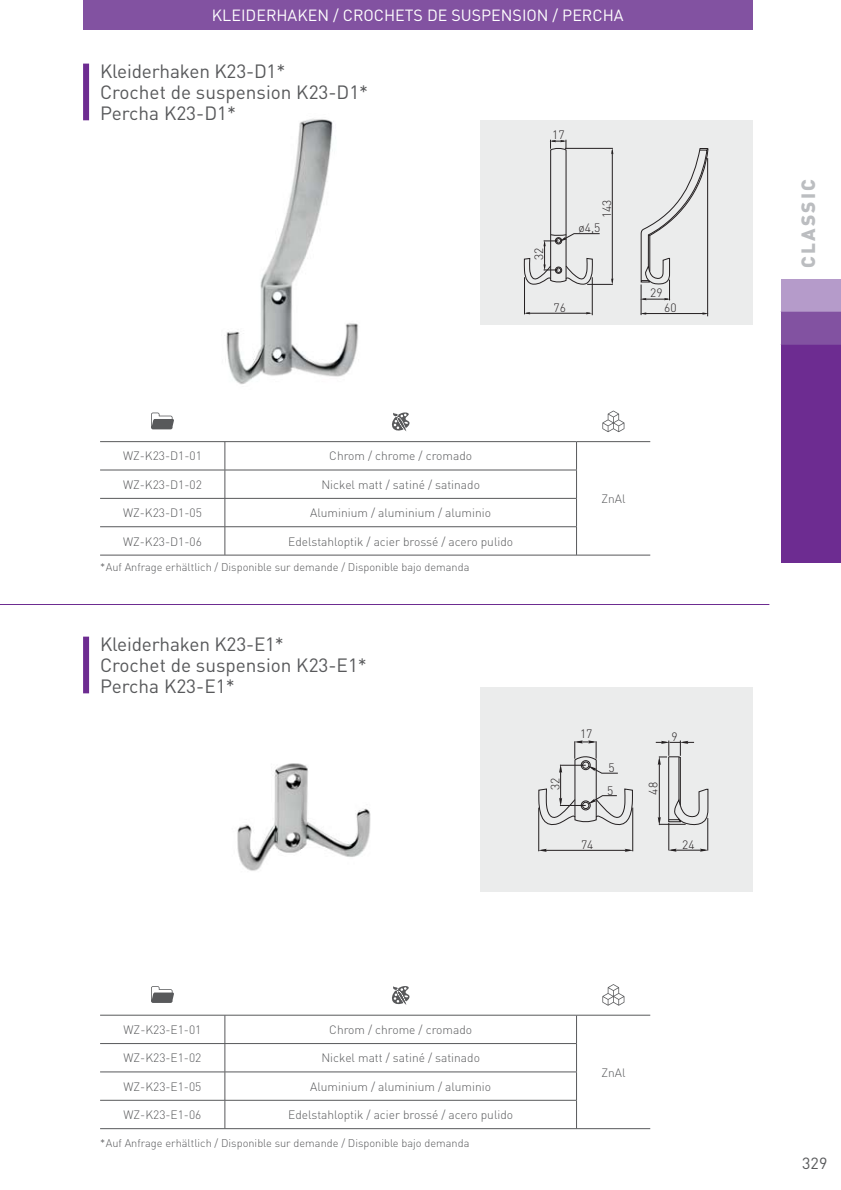
<style>
.page{position:relative;width:841px;height:1190px;background:#fff}
.page>*{position:absolute;margin:0;border:0;box-sizing:border-box;transform-origin:0 0}
.t1{font:19px/21px "DIN Pro";color:#58595b}
.t2{font:900 19px "DIN Pro";letter-spacing:.105em;color:#bbbdc0}
.t3{font:16px "DIN Pro";color:#fff}
.t4{font:16px "DIN Pro";color:#58595b}
.t5{font:300 12px "DIN Pro";color:#58595b}
.t6{font:300 12px "DIN Pro";color:#231f20}
.t7{font:300 11px "DIN Pro";color:#58595b}
</style>
<div class="page">
<div style="left:83px;top:0;width:669px;height:30px;background:#8252a1"></div>
<div style="left:83px;top:64px;width:6px;height:56px;background:#6d2c91"></div>
<div style="left:83px;top:636px;width:6px;height:57px;background:#6d2c91"></div>
<hr style="left:0;top:604px;width:769px;height:1px;background:#6d2c91">
<div style="left:780px;top:344px;width:61px;height:218px;background:#6d2c91"></div>
<div style="left:780px;top:312px;width:61px;height:32px;background:#8252a1"></div>
<div style="left:780px;top:279px;width:61px;height:33px;background:#b59bca"></div>
<div style="left:480px;top:687px;width:272px;height:204px;background:#ebecec"></div>
<div style="left:480px;top:120px;width:272px;height:204px;background:#ebecec"></div>
<img style="left:237px;top:763px;width:134px;height:108px">
<img style="left:224px;top:119px;width:135px;height:265px">
<hr style="left:541px;top:849px;width:89px;height:1px;background:#231f20">
<svg style="left:624px;top:848px;width:8px;height:3px"></svg>
<svg style="left:539px;top:848px;width:8px;height:3px"></svg>
<svg style="left:655px;top:740px;width:53px;height:111px"></svg>
<svg style="left:538px;top:740px;width:95px;height:87px"></svg>
<hr style="left:538px;top:807px;width:1px;height:44px;background:#231f20">
<hr style="left:632px;top:807px;width:1px;height:44px;background:#231f20">
<hr style="left:642px;top:313px;width:64px;height:1px;background:#231f20">
<hr style="left:526px;top:313px;width:64px;height:1px;background:#231f20">
<hr style="left:524px;top:277px;width:1px;height:37px;background:#231f20">
<hr style="left:592px;top:277px;width:1px;height:38px;background:#231f20">
<hr style="left:640px;top:284px;width:1px;height:31px;background:#231f20">
<svg style="left:640px;top:148px;width:68px;height:152px"></svg>
<hr style="left:707px;top:158px;width:1px;height:158px;background:#231f20">
<svg style="left:523px;top:140px;width:90px;height:145px"></svg>
<hr style="left:100px;top:441px;width:476px;height:1px;background:#58595b">
<hr style="left:576px;top:441px;width:74px;height:1px;background:#58595b">
<hr style="left:100px;top:469px;width:477px;height:1px;background:#58595b">
<hr style="left:100px;top:498px;width:477px;height:1px;background:#58595b">
<hr style="left:100px;top:526px;width:477px;height:1px;background:#58595b">
<svg style="left:224px;top:442px;width:1px;height:112px"></svg>
<svg style="left:576px;top:442px;width:1px;height:112px"></svg>
<hr style="left:100px;top:554px;width:550px;height:1px;background:#58595b">
<svg style="left:151px;top:412px;width:23px;height:17px"></svg>
<svg style="left:391px;top:412px;width:18px;height:19px"></svg>
<svg style="left:602px;top:410px;width:22px;height:22px"></svg>
<hr style="left:100px;top:1014px;width:476px;height:1px;background:#58595b">
<hr style="left:576px;top:1014px;width:74px;height:1px;background:#58595b">
<hr style="left:100px;top:1042px;width:477px;height:1px;background:#58595b">
<hr style="left:100px;top:1071px;width:477px;height:1px;background:#58595b">
<hr style="left:100px;top:1099px;width:477px;height:1px;background:#58595b">
<svg style="left:224px;top:1015px;width:1px;height:112px"></svg>
<svg style="left:576px;top:1015px;width:1px;height:112px"></svg>
<hr style="left:100px;top:1127px;width:550px;height:1px;background:#58595b">
<svg style="left:151px;top:986px;width:23px;height:16px"></svg>
<svg style="left:392px;top:986px;width:17px;height:18px"></svg>
<svg style="left:602px;top:984px;width:22px;height:21px"></svg>
<h2 class="t3" style="left:212px;top:9px;width:413px">KLEIDERHAKEN / CROCHETS DE SUSPENSION / PERCHA</h2>
<h1 class="t1" style="left:100px;top:63px;width:270px">Kleiderhaken K23-D1*<br>Crochet de suspension K23-D1*<br>Percha K23-D1*</h1>
<p class="t6" style="left:552px;top:130px;width:14px">17</p>
<p class="t6" style="left:535px;top:260px;width:14px;rotate:-90deg">32</p>
<p class="t6" style="left:602px;top:218px;width:20px;rotate:-90deg">143</p>
<p class="t6" style="left:578px;top:223px;width:23px">ø4,5</p>
<p class="t6" style="left:553px;top:303px;width:14px">76</p>
<p class="t6" style="left:650px;top:288px;width:14px">29</p>
<p class="t6" style="left:664px;top:303px;width:14px">60</p>
<p class="t5" style="left:123px;top:452px;width:80px">WZ-K23-D1-01</p>
<p class="t5" style="left:329px;top:452px;width:144px">Chrom / chrome / cromado</p>
<p class="t5" style="left:123px;top:480px;width:80px">WZ-K23-D1-02</p>
<p class="t5" style="left:321px;top:480px;width:160px">Nickel matt / satiné / satinado</p>
<p class="t5" style="left:123px;top:508px;width:80px">WZ-K23-D1-05</p>
<p class="t5" style="left:310px;top:508px;width:182px">Aluminium / aluminium / aluminio</p>
<p class="t5" style="left:123px;top:537px;width:80px">WZ-K23-D1-06</p>
<p class="t5" style="left:288px;top:537px;width:226px">Edelstahloptik / acier brossé / acero pulido</p>
<p class="t7" style="left:100px;top:563px;width:371px">* Auf Anfrage erhältlich / Disponible sur demande / Disponible bajo demanda</p>
<h1 class="t1" style="left:100px;top:636px;width:268px">Kleiderhaken K23-E1*<br>Crochet de suspension K23-E1*<br>Percha K23-E1*</h1>
<p class="t5" style="left:601px;top:494px;width:26px">ZnAl</p>
<p class="t6" style="left:551px;top:790px;width:14px;rotate:-90deg">32</p>
<p class="t6" style="left:580px;top:729px;width:14px">17</p>
<p class="t6" style="left:608px;top:763px;width:8px">5</p>
<p class="t6" style="left:607px;top:786px;width:8px">5</p>
<p class="t6" style="left:581px;top:840px;width:14px">74</p>
<p class="t6" style="left:671px;top:732px;width:8px">9</p>
<p class="t6" style="left:649px;top:794px;width:14px;rotate:-90deg">48</p>
<p class="t6" style="left:682px;top:840px;width:14px">24</p>
<p class="t5" style="left:123px;top:1025px;width:79px">WZ-K23-E1-01</p>
<p class="t5" style="left:329px;top:1025px;width:144px">Chrom / chrome / cromado</p>
<p class="t5" style="left:123px;top:1053px;width:79px">WZ-K23-E1-02</p>
<p class="t5" style="left:321px;top:1053px;width:160px">Nickel matt / satiné / satinado</p>
<p class="t5" style="left:123px;top:1081px;width:79px">WZ-K23-E1-05</p>
<p class="t5" style="left:310px;top:1081px;width:182px">Aluminium / aluminium / aluminio</p>
<p class="t5" style="left:123px;top:1110px;width:79px">WZ-K23-E1-06</p>
<p class="t5" style="left:288px;top:1110px;width:226px">Edelstahloptik / acier brossé / acero pulido</p>
<p class="t7" style="left:100px;top:1139px;width:371px">* Auf Anfrage erhältlich / Disponible sur demande / Disponible bajo demanda</p>
<p class="t5" style="left:601px;top:1067px;width:26px">ZnAl</p>
<h1 class="t2" style="left:797px;top:268px;width:89px;rotate:-90deg">CLASSIC</h1>
<h2 class="t4" style="left:802px;top:1156px;width:27px">329</h2>
</div>
